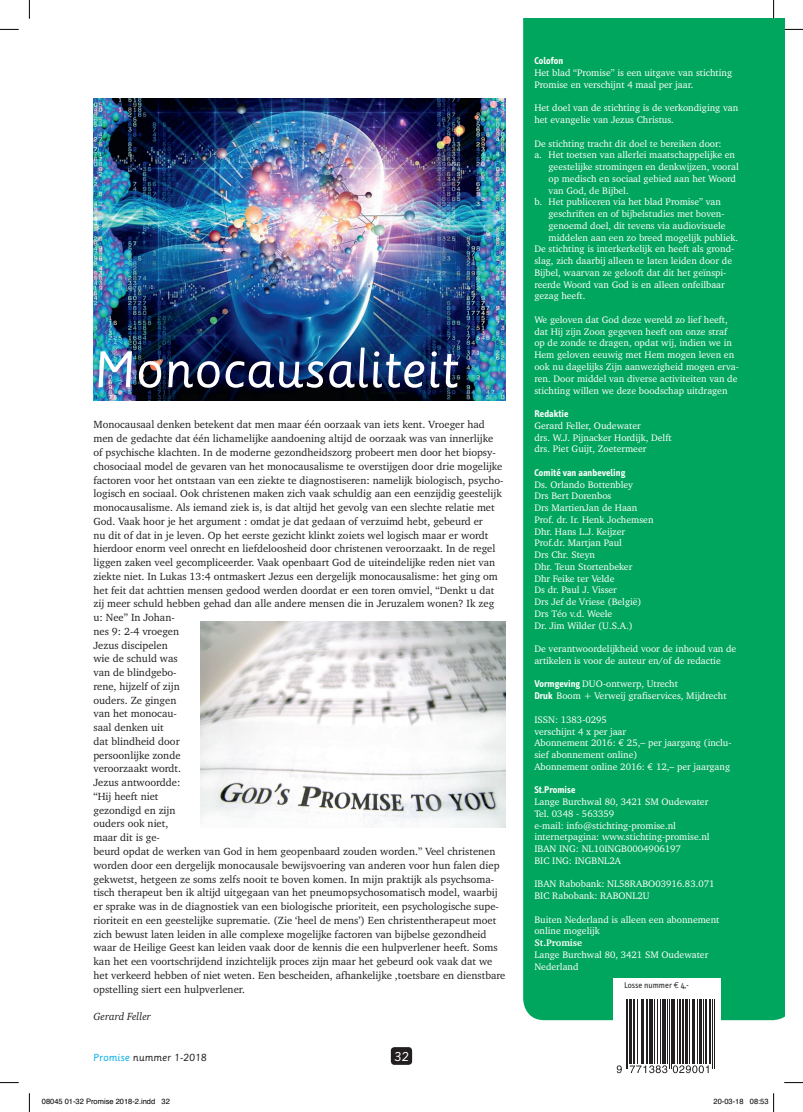
<style>
.page{position:relative;width:803px;height:1112px;background:#fff}
.page>*{position:absolute;margin:0;border:0;box-sizing:border-box;transform-origin:0 0}
.t1{font:50px "Sassoon Primary";color:#fff}
.t2{font:12.5px "Sassoon Primary";color:#fff}
.t3{font:10.62px/13.8px "Charter IT Cby BT";color:#231f20}
.t4{font:italic 10.62px "Charter IT Cby BT";color:#231f20}
.t5{font:700 10px "Info Text";color:#fff}
.t6{font:10px "Sassoon Primary";color:#231f20}
.t7{font:9.75px/11.8px "Charter IT Cby BT";color:#fff}
.t8{font:700 9.75px "Charter IT Cby BT";color:#fff}
.t9{font:8.75px "Info Text";color:#231f20}
.t10{font:7.5px "Helvetica";color:#000}
.s1{color:#00ade9}
.s2{font-family:"Info Text";font-weight:700;font-size:10px}
.s3{font-family:"Euro Mono"}
</style>
<div class="page">
<div style="left:391px;top:1046px;width:21px;height:18px;background:#231f20;border-radius:4px"></div>
<div style="left:523px;top:19px;width:261px;height:1000px;background:#00a65d"></div>
<div style="left:613px;top:977px;width:107px;height:105px;background:#fff"></div>
<hr style="left:626px;top:999px;width:1px;height:69px;background:#231f20">
<hr style="left:627px;top:999px;width:1px;height:69px;background:#231f20">
<hr style="left:629px;top:999px;width:3px;height:64px;background:#231f20">
<hr style="left:633px;top:999px;width:2px;height:64px;background:#231f20">
<hr style="left:637px;top:999px;width:1px;height:64px;background:#231f20">
<hr style="left:641px;top:999px;width:1px;height:64px;background:#231f20">
<hr style="left:642px;top:999px;width:2px;height:64px;background:#231f20">
<hr style="left:646px;top:999px;width:2px;height:64px;background:#231f20">
<hr style="left:649px;top:999px;width:4px;height:64px;background:#231f20">
<hr style="left:654px;top:999px;width:1px;height:64px;background:#231f20">
<hr style="left:657px;top:999px;width:1px;height:64px;background:#231f20">
<hr style="left:660px;top:999px;width:1px;height:64px;background:#231f20">
<hr style="left:662px;top:999px;width:4px;height:64px;background:#231f20">
<hr style="left:667px;top:999px;width:1px;height:64px;background:#231f20">
<hr style="left:669px;top:999px;width:1px;height:69px;background:#231f20">
<hr style="left:670px;top:999px;width:1px;height:69px;background:#231f20">
<hr style="left:672px;top:999px;width:3px;height:64px;background:#231f20">
<hr style="left:677px;top:999px;width:1px;height:64px;background:#231f20">
<hr style="left:679px;top:999px;width:2px;height:64px;background:#231f20">
<hr style="left:682px;top:999px;width:2px;height:64px;background:#231f20">
<hr style="left:685px;top:999px;width:3px;height:64px;background:#231f20">
<hr style="left:689px;top:999px;width:1px;height:64px;background:#231f20">
<hr style="left:692px;top:999px;width:3px;height:64px;background:#231f20">
<hr style="left:697px;top:999px;width:1px;height:64px;background:#231f20">
<hr style="left:699px;top:999px;width:2px;height:64px;background:#231f20">
<hr style="left:703px;top:999px;width:1px;height:64px;background:#231f20">
<hr style="left:705px;top:999px;width:2px;height:64px;background:#231f20">
<hr style="left:709px;top:999px;width:2px;height:64px;background:#231f20">
<hr style="left:712px;top:999px;width:1px;height:69px;background:#231f20">
<hr style="left:713px;top:999px;width:1px;height:69px;background:#231f20">
<svg style="left:617px;top:1065px;width:5px;height:7px"></svg>
<svg style="left:630px;top:1065px;width:37px;height:7px"></svg>
<svg style="left:673px;top:1065px;width:36px;height:7px"></svg>
<img style="left:93px;top:98px;width:412px;height:303px">
<img style="left:201px;top:621px;width:304px;height:206px">
<svg style="left:0;top:29px;width:19px;height:1px"></svg>
<svg style="left:784px;top:29px;width:19px;height:1px"></svg>
<svg style="left:0;top:1082px;width:19px;height:1px"></svg>
<svg style="left:784px;top:1082px;width:19px;height:1px"></svg>
<svg style="left:29px;top:0;width:1px;height:19px"></svg>
<svg style="left:29px;top:1093px;width:1px;height:18px"></svg>
<svg style="left:773px;top:0;width:1px;height:19px"></svg>
<svg style="left:773px;top:1093px;width:1px;height:18px"></svg>
<h1 class="t1" style="left:93px;top:340px;width:366px">Monocausaliteit</h1>
<p class="t3" style="left:93px;top:417px;width:413px">Monocausaal denken betekent dat men maar één oorzaak van iets kent. Vroeger had men de gedachte dat één lichamelijke aandoening altijd de oorzaak was van innerlijke<br>of psychische klachten. In de moderne gezondheidszorg probeert men door het biopsy&shy;chosociaal model de gevaren van het monocausalisme te overstijgen door drie mogelijke factoren voor het ontstaan van een ziekte te diagnostiseren: namelijk biologisch, psycho&shy;logisch en sociaal. Ook christenen maken zich vaak schuldig aan een eenzijdig geestelijk monocausalisme. Als iemand ziek is, is dat altijd het gevolg van een slechte relatie met God. Vaak hoor je het argument : omdat je dat gedaan of verzuimd hebt, gebeurd er<br>nu dit of dat in je leven. Op het eerste gezicht klinkt zoiets wel logisch maar er wordt hierdoor enorm veel onrecht en liefdeloosheid door christenen veroorzaakt. In de regel liggen zaken veel gecompliceerder. Vaak openbaart God de uiteindelijke reden niet van ziekte niet. In Lukas 13:4 ontmaskert Jezus een dergelijk monocausalisme: het ging om het feit dat achttien mensen gedood werden doordat er een toren omviel, “Denkt u dat zij meer schuld hebben gehad dan alle andere mensen die in Jeruzalem wonen? Ik zeg u: Nee” In Johan-<br>nes 9: 2-4 vroegen<br>Jezus discipelen<br>wie de schuld was<br>van de blindgebo-<br>rene, hijzelf of zijn<br>ouders. Ze gingen<br>van het monocau-<br>saal denken uit<br>dat blindheid door<br>persoonlijke zonde<br>veroorzaakt wordt.<br>Jezus antwoordde:<br>“Hij heeft niet<br>gezondigd en zijn<br>ouders ook niet,<br>maar dit is ge-<br>beurd opdat de werken van God in hem geopenbaard zouden worden.” Veel christenen worden door een dergelijk monocausale bewijsvoering van anderen voor hun falen diep gekwetst, hetgeen ze soms zelfs nooit te boven komen. In mijn praktijk als psychsoma&shy;tisch therapeut ben ik altijd uitgegaan van het pneumopsychosomatisch model, waarbij er sprake was in de diagnostiek van een biologische prioriteit, een psychologische supe&shy;rioriteit en een geestelijke suprematie. (Zie ‘heel de mens’) Een christentherapeut moet zich bewust laten leiden in alle complexe mogelijke factoren van bijbelse gezondheid waar de Heilige Geest kan leiden vaak door de kennis die een hulpverlener heeft. Soms kan het een voortschrijdend inzichtelijk proces zijn maar het gebeurd ook vaak dat we het verkeerd hebben of niet weten. Een bescheiden, afhankelijke ,toetsbare en dienstbare opstelling siert een hulpverlener.</p>
<p class="t4" style="left:93px;top:1009px;width:59px">Gerard Feller</p>
<p class="t6" style="left:93px;top:1051px;width:115px"><span class="s1">Promise</span> nummer 1-2018</p>
<p class="t2" style="left:394px;top:1048px;width:16px">32</p>
<p class="t5" style="left:534px;top:55px;width:30px">Colofon</p>
<p class="t7" style="left:534px;top:67px;width:199px">Het blad “Promise” is een uitgave van stichting<br>Promise en verschijnt 4 maal per jaar.</p>
<p class="t7" style="left:534px;top:102px;width:205px">Het doel van de stichting is de verkondiging van het evangelie van Jezus Christus.</p>
<p class="t7" style="left:534px;top:137px;width:189px">De stichting tracht dit doel te bereiken door:</p>
<p class="t7" style="left:534px;top:149px;width:202px">a. Het toetsen van allerlei maatschappelijke en</p>
<p class="t7" style="left:548px;top:161px;width:192px">geestelijke stromingen en denkwijzen, vooral</p>
<p class="t7" style="left:548px;top:172px;width:189px">op medisch en sociaal gebied aan het Woord</p>
<p class="t7" style="left:548px;top:184px;width:82px">van God, de Bijbel.</p>
<p class="t7" style="left:534px;top:196px;width:188px">b. Het publiceren via het blad Promise” van</p>
<p class="t7" style="left:548px;top:208px;width:177px">geschriften en of bijbelstudies met boven-</p>
<p class="t7" style="left:548px;top:219px;width:178px">genoemd doel, dit tevens via audiovisuele</p>
<p class="t7" style="left:548px;top:231px;width:191px">middelen aan een zo breed mogelijk publiek.</p>
<p class="t7" style="left:534px;top:243px;width:201px">De stichting is interkerkelijk en heeft als grond-</p>
<p class="t7" style="left:534px;top:255px;width:199px">slag, zich daarbij alleen te laten leiden door de</p>
<p class="t7" style="left:534px;top:266px;width:193px">Bijbel, waarvan ze gelooft dat dit het geïnspi-</p>
<p class="t7" style="left:534px;top:278px;width:192px">reerde Woord van God is en alleen onfeilbaar</p>
<p class="t7" style="left:534px;top:290px;width:53px">gezag heeft.</p>
<p class="t7" style="left:534px;top:313px;width:206px">We geloven dat God deze wereld zo lief heeft, dat Hij zijn Zoon gegeven heeft om onze straf op de zonde te dragen, opdat wij, indien we in Hem geloven eeuwig met Hem mogen leven en ook nu dagelijks Zijn aanwezigheid mogen erva&shy;ren. Door middel van diverse activiteiten van de stichting willen we deze boodschap uitdragen</p>
<p class="t5" style="left:534px;top:408px;width:36px">Redaktie</p>
<p class="t7" style="left:534px;top:419px;width:139px">Gerard Feller, Oudewater<br>drs. W.J. Pijnacker Hordijk, Delft drs. Piet Guijt, Zoetermeer</p>
<p class="t5" style="left:534px;top:466px;width:93px">Comité van aanbeveling</p>
<p class="t7" style="left:534px;top:478px;width:121px">Ds. Orlando Bottenbley<br>Drs Bert Dorenbos<br>Drs MartienJan de Haan<br>Prof. dr. Ir. Henk Jochemsen<br>Dhr. Hans L.J. Keijzer<br>Prof.dr. Martjan Paul<br>Drs Chr. Steyn<br>Dhr. Teun Stortenbeker<br>Dhr Feike ter Velde<br>Ds dr. Paul J. Visser<br>Drs Jef de Vriese (België)<br>Drs Téo v.d. Weele<br>Dr. Jim Wilder (U.S.A.)</p>
<p class="t7" style="left:534px;top:642px;width:203px">De verantwoordelijkheid voor de inhoud van de artikelen is voor de auteur en/of de redactie</p>
<p class="t7" style="left:534px;top:678px;width:194px"><span class="s2">Vormgeving</span> DUO-ontwerp, Utrecht<br><span class="s2">Druk</span> Boom + Verweij grafiservices, Mijdrecht</p>
<p class="t7" style="left:534px;top:713px;width:199px">ISSN: 1383-0295<br>verschijnt 4 x per jaar<br>Abonnement 2016: <span class="s3">e</span> 25,– per jaargang (inclu&shy;sief abonnement online)<br>Abonnement online 2016: <span class="s3">e</span> 12,– per jaargang</p>
<p class="t5" style="left:534px;top:784px;width:43px">St.Promise</p>
<p class="t7" style="left:534px;top:795px;width:177px">Lange Burchwal 80, 3421 SM Oudewater<br>Tel. 0348 - 563359<br>e-mail: info@stichting-promise.nl internetpagina: www.stichting-promise.nl<br>IBAN ING: NL10INGB0004906197<br>BIC ING: INGBNL2A</p>
<p class="t7" style="left:534px;top:877px;width:182px">IBAN Rabobank: NL58RABO03916.83.071<br>BIC Rabobank: RABONL2U</p>
<p class="t7" style="left:534px;top:913px;width:187px">Buiten Nederland is alleen een abonnement online mogelijk</p>
<p class="t8" style="left:534px;top:936px;width:49px">St.Promise</p>
<p class="t7" style="left:534px;top:948px;width:176px">Lange Burchwal 80, 3421 SM Oudewater<br>Nederland</p>
<p class="t9" style="left:624px;top:979px;width:66px">Losse nummer <span class="s3">E</span> 4,-</p>
<p class="t10" style="left:42px;top:1095px;width:129px">08045 01-32 Promise 2018-2.indd 32</p>
<p class="t10" style="left:713px;top:1095px;width:57px">20-03-18 08:53</p>
</div>
